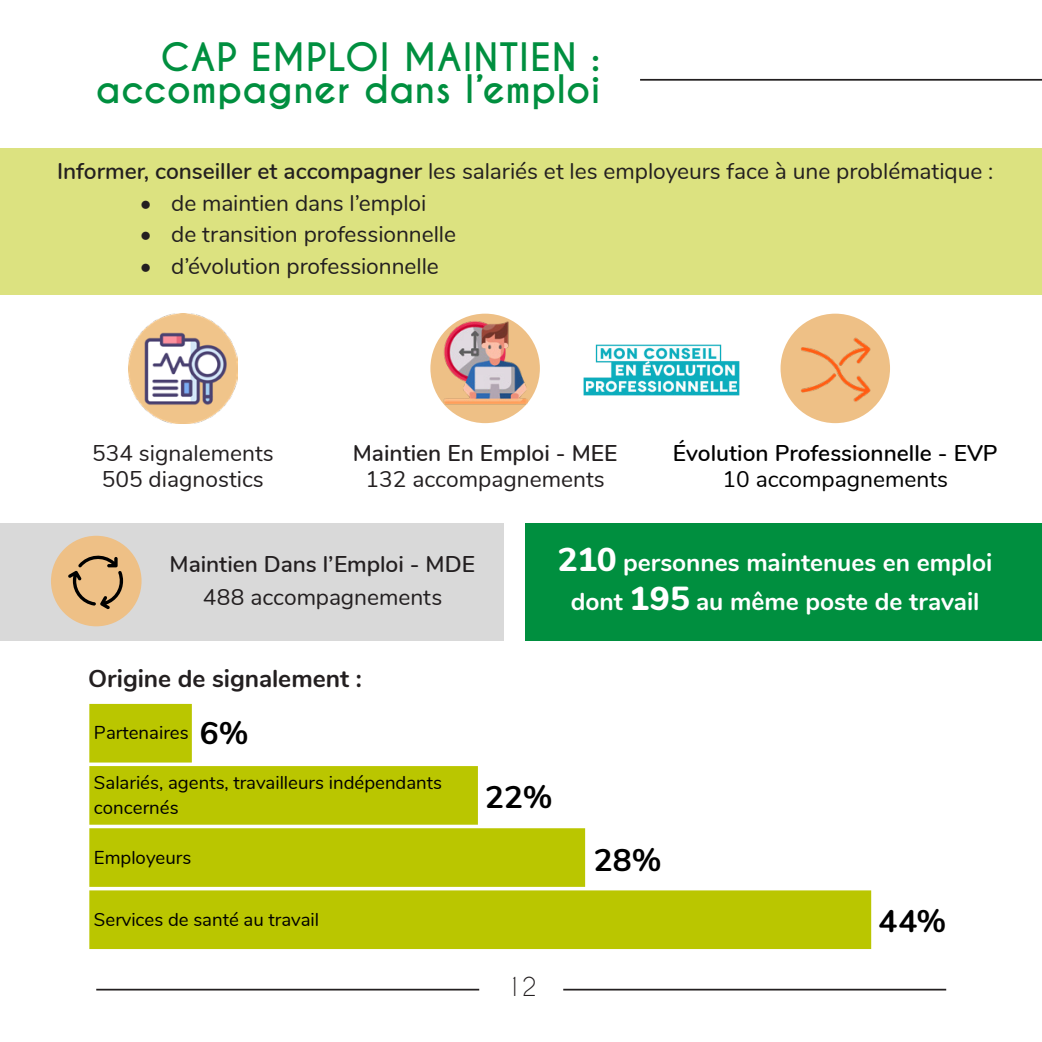
<style>
.page{position:relative;width:1042px;height:1042px;background:#fff}
.page>*{position:absolute;margin:0;border:0;box-sizing:border-box;transform-origin:0 0}
.Style_de_paragraphe_1{font:700 36.75px "Caviar Dreams";letter-spacing:.015em;color:#008f3f}
.Style_de_paragraphe_1-2{font:700 31.5px "Nunito";color:#000}
.Style_de_paragraphe_1-3{font:700 24.5px "Nunito";color:#fff}
.Style_de_paragraphe_1-4{font:700 24.5px "Nunito";letter-spacing:-.005em;color:#231f20}
.t1{font:24.5px "Caviar Dreams";color:#231f20}
.Style_de_paragraphe_1-5{font:22.75px "Nunito";color:#231f20}
.Style_de_paragraphe_1-6{font:600 22.75px "Nunito";color:#231f20}
.Style_de_paragraphe_1-7{font:600 22.75px "Nunito";color:#000}
.Style_de_paragraphe_1-8{font:22.75px "Nunito";color:#000}
.t2{font:18.55px/25.4px "Nunito";color:#000}
.s1{font-weight:600}
.s2{font-weight:800;font-size:33.25px}
</style>
<div class="page">
<hr style="left:96px;top:989px;width:383px;height:1px;background:#231f20">
<hr style="left:563px;top:989px;width:383px;height:1px;background:#231f20">
<hr style="left:640px;top:79px;width:402px;height:2px;background:#231f20">
<div style="left:526px;top:523px;width:516px;height:118px;background:#008f3f"></div>
<div style="left:0;top:148px;width:1042px;height:146px;background:#dce280"></div>
<div style="left:0;top:523px;width:504px;height:118px;background:#d9d9d9"></div>
<img style="left:128px;top:314px;width:110px;height:109px">
<img style="left:780px;top:315px;width:110px;height:109px">
<div style="left:430px;top:314px;width:110px;height:109px;background:#eec086;border-radius:50%"></div>
<img style="left:443px;top:321px;width:84px;height:83px">
<div style="left:51px;top:536px;width:91px;height:90px;background:#eec086;border-radius:50%"></div>
<svg style="left:89px;top:704px;width:782px;height:245px;fill:#bac600"></svg>
<svg style="left:68px;top:555px;width:55px;height:54px"></svg>
<img style="left:583px;top:344px;width:157px;height:52px">
<p class="Style_de_paragraphe_1" style="left:160px;top:35px;width:441px">CAP EMPLOI MAINTIEN :</p>
<p class="Style_de_paragraphe_1" style="left:96px;top:67px;width:506px">accompagner dans l’emploi</p>
<p class="Style_de_paragraphe_1-5" style="left:57px;top:154px;width:938px"><span class="s1">Informer, conseiller et accompagner</span> les salariés et les employeurs face à une problématique :</p>
<p class="Style_de_paragraphe_1-5" style="left:140px;top:186px;width:288px">• de maintien dans l’emploi</p>
<p class="Style_de_paragraphe_1-5" style="left:140px;top:217px;width:318px">• de transition professionnelle</p>
<p class="Style_de_paragraphe_1-5" style="left:140px;top:249px;width:301px">• d’évolution professionnelle</p>
<p class="Style_de_paragraphe_1-5" style="left:92px;top:436px;width:183px">534 signalements</p>
<p class="Style_de_paragraphe_1-5" style="left:102px;top:462px;width:164px">505 diagnostics</p>
<p class="Style_de_paragraphe_1-6" style="left:353px;top:436px;width:266px">Maintien En Emploi - MEE</p>
<p class="Style_de_paragraphe_1-5" style="left:365px;top:462px;width:241px">132 accompagnements</p>
<p class="Style_de_paragraphe_1-7" style="left:673px;top:436px;width:326px">Évolution Professionnelle - EVP</p>
<p class="Style_de_paragraphe_1-8" style="left:722px;top:462px;width:227px">10 accompagnements</p>
<p class="Style_de_paragraphe_1-6" style="left:170px;top:547px;width:307px">Maintien Dans l’Emploi - MDE</p>
<p class="Style_de_paragraphe_1-5" style="left:203px;top:581px;width:241px">488 accompagnements</p>
<p class="Style_de_paragraphe_1-3" style="left:558px;top:545px;width:436px"><span class="s2">210</span> personnes maintenues en emploi</p>
<p class="Style_de_paragraphe_1-3" style="left:571px;top:583px;width:410px">dont <span class="s2">195</span> au même poste de travail</p>
<p class="Style_de_paragraphe_1-4" style="left:88px;top:661px;width:275px">Origine de signalement :</p>
<p class="t2" style="left:94px;top:719px;width:96px">Partenaires</p>
<p class="Style_de_paragraphe_1-2" style="left:200px;top:709px;width:50px">6%</p>
<p class="t2" style="left:94px;top:769px;width:350px">Salariés, agents, travailleurs indépendants concernés</p>
<p class="t2" style="left:94px;top:843px;width:99px">Employeurs</p>
<p class="t2" style="left:94px;top:906px;width:227px">Services de santé au travail</p>
<p class="Style_de_paragraphe_1-2" style="left:485px;top:773px;width:69px">22%</p>
<p class="t1" style="left:507px;top:971px;width:31px">12</p>
<p class="Style_de_paragraphe_1-2" style="left:594px;top:836px;width:69px">28%</p>
<p class="Style_de_paragraphe_1-2" style="left:878px;top:898px;width:69px">44%</p>
</div>
